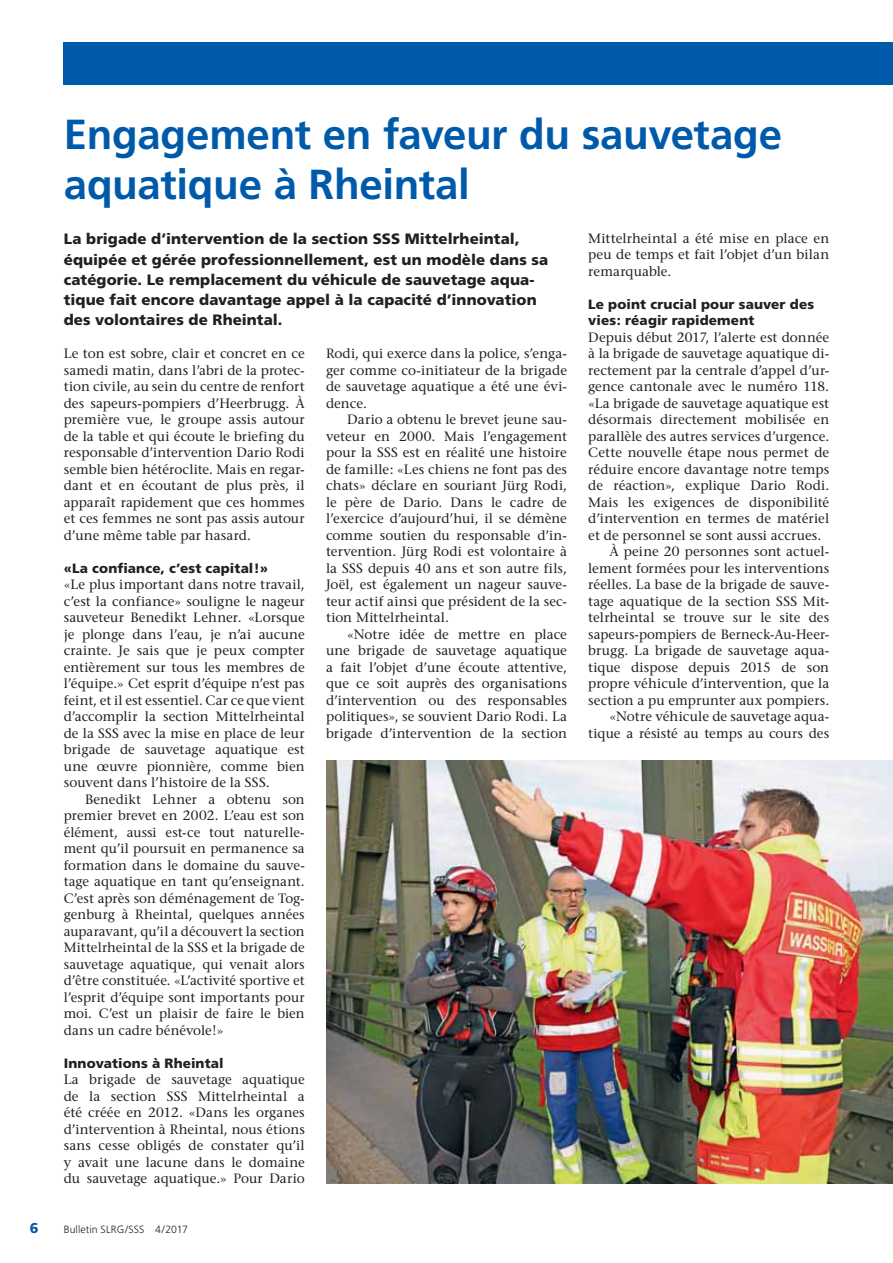
<style>
.page{position:relative;width:893px;height:1263px;background:#fff}
.page>*{position:absolute;margin:0;border:0;box-sizing:border-box;transform-origin:0 0}
.t1{font:700 42px/49.5px "Frutiger";letter-spacing:-.005em;color:#005aaa}
.t2{font:900 15px/20.2px "Frutiger";letter-spacing:.005em;color:#231f20}
.t3{font:900 14.25px "Frutiger";color:#005aaa}
.t4{font:13.5px/16.5px "Stone Serif";color:#231f20;text-align:justify}
.t5{font:900 13.5px/16.5px "Frutiger";letter-spacing:.01em;color:#231f20}
.t6{font:300 10.5px "Frutiger";letter-spacing:.01em;color:#231f20}
</style>
<div class="page">
<div style="left:64px;top:43px;width:829px;height:42px;background:#005aaa"></div>
<img style="left:326px;top:761px;width:567px;height:422px">
<h1 class="t1" style="left:64px;top:113px;width:720px">Engagement en faveur du sauvetage aquatique à Rheintal</h1>
<p class="t2" style="left:64px;top:230px;width:486px">La brigade d’intervention de la section SSS Mittelrheintal, équipée et gérée professionnellement, est un modèle dans sa catégorie. Le remplacement du véhicule de sauvetage aqua&shy;tique fait encore davantage appel à la capacité d’innovation des volontaires de Rheintal.</p>
<p class="t4" style="left:326px;top:347px;width:242px">Rodi, qui exerce dans la police, s’enga&shy;ger comme co-initiateur de la brigade de sauvetage aquatique a été une évi&shy;dence.</p>
<p class="t4" style="left:326px;top:413px;width:242px;text-indent:21px">Dario a obtenu le brevet jeune sau&shy;veteur en 2000. Mais l’engagement pour la SSS est en réalité une histoire de famille: «Les chiens ne font pas des chats» déclare en souriant Jürg Rodi, le père de Dario. Dans le cadre de l’exercice d’aujourd’hui, il se démène comme soutien du responsable d’in&shy;tervention. Jürg Rodi est volontaire à la SSS depuis 40 ans et son autre fils, Joël, est également un nageur sauve&shy;teur actif ainsi que président de la sec&shy;tion Mittelrheintal.</p>
<p class="t4" style="left:326px;top:627px;width:242px;text-indent:21px">«Notre idée de mettre en place une brigade de sauvetage aquatique a fait l’objet d’une écoute attentive, que ce soit auprès des organisations d’intervention ou des responsables politiques», se souvient Dario Rodi. La brigade d’intervention de la section</p>
<p class="t4" style="left:588px;top:231px;width:242px">Mittelrheintal a été mise en place en peu de temps et fait l’objet d’un bilan remarquable.</p>
<p class="t5" style="left:588px;top:297px;width:227px">Le point crucial pour sauver des vies: réagir rapidement</p>
<p class="t4" style="left:588px;top:330px;width:243px">Depuis début 2017, l’alerte est donnée</p>
<p class="t4" style="left:588px;top:347px;width:242px">à la brigade de sauvetage aquatique di-</p>
<p class="t4" style="left:588px;top:363px;width:242px">rectement par la centrale d’appel d’ur-</p>
<p class="t4" style="left:588px;top:380px;width:242px">gence cantonale avec le numéro 118.</p>
<p class="t4" style="left:588px;top:396px;width:242px">«La brigade de sauvetage aquatique est</p>
<p class="t4" style="left:588px;top:413px;width:242px">désormais directement mobilisée en</p>
<p class="t4" style="left:588px;top:429px;width:242px">parallèle des autres services d’urgence.</p>
<p class="t4" style="left:588px;top:446px;width:242px">Cette nouvelle étape nous permet de</p>
<p class="t4" style="left:588px;top:462px;width:242px">réduire encore davantage notre temps</p>
<p class="t4" style="left:588px;top:479px;width:242px">de réaction», explique Dario Rodi.</p>
<p class="t4" style="left:588px;top:495px;width:242px">Mais les exigences de disponibilité</p>
<p class="t4" style="left:588px;top:512px;width:242px">d’intervention en termes de matériel</p>
<p class="t4" style="left:588px;top:528px;width:235px">et de personnel se sont aussi accrues.</p>
<p class="t4" style="left:609px;top:545px;width:221px">À peine 20 personnes sont actuel-</p>
<p class="t4" style="left:588px;top:561px;width:242px">lement formées pour les interventions</p>
<p class="t4" style="left:588px;top:578px;width:242px">réelles. La base de la brigade de sauve-</p>
<p class="t4" style="left:588px;top:594px;width:242px">tage aquatique de la section SSS Mit-</p>
<p class="t4" style="left:588px;top:611px;width:242px">telrheintal se trouve sur le site des</p>
<p class="t4" style="left:588px;top:627px;width:242px">sapeurs-pompiers de Berneck-Au-Heer-</p>
<p class="t4" style="left:588px;top:644px;width:242px">brugg. La brigade de sauvetage aqua-</p>
<p class="t4" style="left:588px;top:660px;width:242px">tique dispose depuis 2015 de son</p>
<p class="t4" style="left:588px;top:677px;width:242px">propre véhicule d’intervention, que la</p>
<p class="t4" style="left:588px;top:693px;width:242px">section a pu emprunter aux pompiers.</p>
<p class="t4" style="left:609px;top:710px;width:221px">«Notre véhicule de sauvetage aqua-</p>
<p class="t4" style="left:588px;top:726px;width:242px">tique a résisté au temps au cours des</p>
<p class="t4" style="left:64px;top:347px;width:242px">Le ton est sobre, clair et concret en ce samedi matin, dans l’abri de la protec&shy;tion civile, au sein du centre de renfort des sapeurs-pompiers d’Heerbrugg. À première vue, le groupe assis autour de la table et qui écoute le briefing du responsable d’intervention Dario Rodi semble bien hétéroclite. Mais en regar&shy;dant et en écoutant de plus près, il apparaît rapidement que ces hommes et ces femmes ne sont pas assis autour d’une même table par hasard.</p>
<p class="t5" style="left:64px;top:561px;width:206px">«La confiance, c’est capital!»</p>
<p class="t4" style="left:64px;top:578px;width:242px">«Le plus important dans notre travail, c’est la confiance» souligne le nageur sauveteur Benedikt Lehner. «Lorsque je plonge dans l’eau, je n’ai aucune crainte. Je sais que je peux compter entièrement sur tous les membres de l’équipe.» Cet esprit d’équipe n’est pas feint, et il est essentiel. Car ce que vient d’accomplir la section Mittelrheintal de la SSS avec la mise en place de leur brigade de sauvetage aquatique est une œuvre pionnière, comme bien souvent dans l’histoire de la SSS.</p>
<p class="t4" style="left:64px;top:792px;width:243px;text-indent:21px">Benedikt Lehner a obtenu son premier brevet en 2002. L’eau est son élément, aussi est-ce tout naturelle&shy;ment qu’il poursuit en permanence sa formation dans le domaine du sauve&shy;tage aquatique en tant qu’enseignant.<br>C’est après son déménagement de Tog&shy;genburg à Rheintal, quelques années auparavant, qu’il a découvert la section Mittelrheintal de la SSS et la brigade de sauvetage aquatique, qui venait alors d’être constituée. «L’activité sportive et l’esprit d’équipe sont importants pour moi. C’est un plaisir de faire le bien dans un cadre bénévole!»</p>
<p class="t5" style="left:64px;top:1056px;width:161px">Innovations à Rheintal</p>
<p class="t4" style="left:64px;top:1073px;width:243px">La brigade de sauvetage aquatique de la section SSS Mittelrheintal a été créée en 2012. «Dans les organes d’intervention à Rheintal, nous étions sans cesse obligés de constater qu’il y avait une lacune dans le domaine du sauvetage aquatique.» Pour Dario</p>
<p class="t3" style="left:30px;top:1222px;width:10px">6</p>
<p class="t6" style="left:64px;top:1225px;width:126px">Bulletin SLRG/SSS 4/2017</p>
</div>
